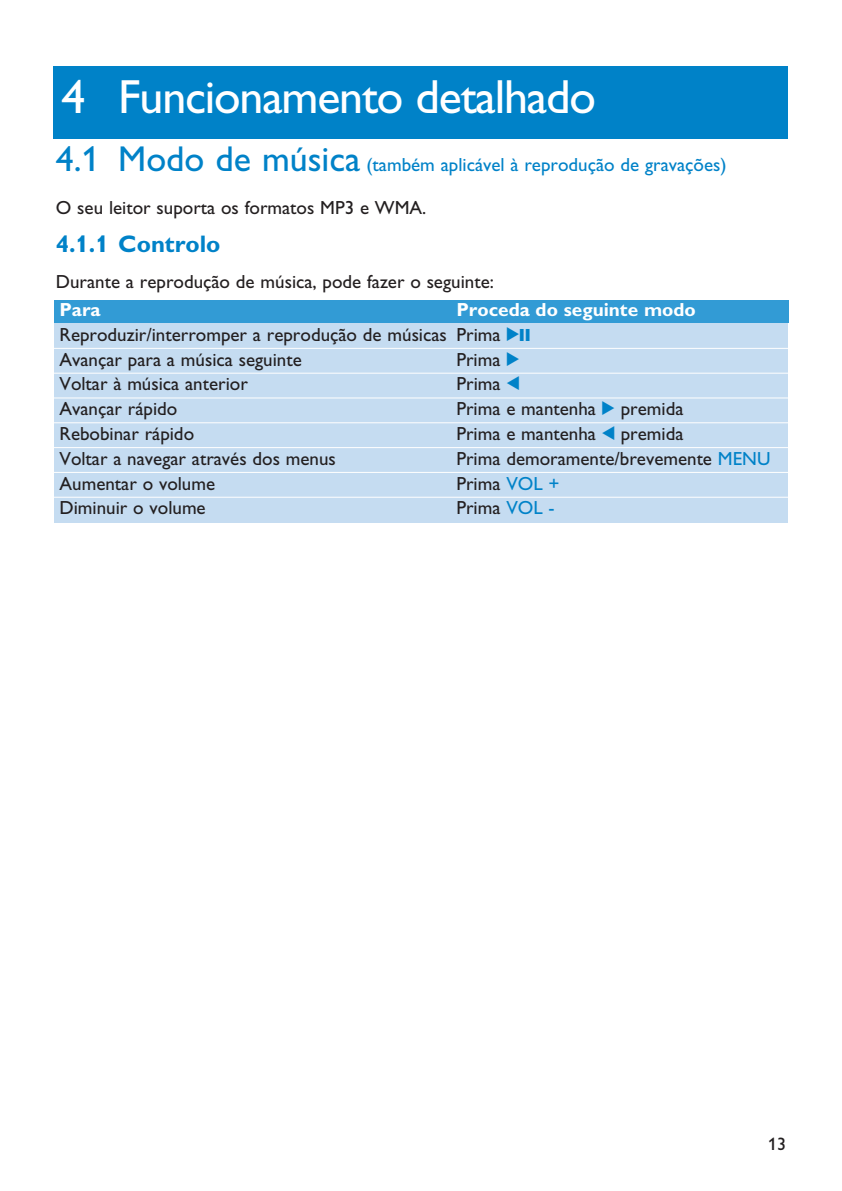
<style>
.page{position:relative;width:842px;height:1191px;background:#fff}
.page>*{position:absolute;margin:0;border:0;box-sizing:border-box;transform-origin:0 0}
.t1{font:48px "Gill Sans";letter-spacing:-.025em;color:#fff}
.t2{font:700 24px "Gill Alt One";color:#0082c8}
.t3{font:19px/24.8px "Gill Alt One";color:#231f20}
.t4{font:19px "Gill Alt One";color:#0082c8}
.t5{font:700 19px "Gill Alt One";color:#fff}
.t6{font:18px "Gill Alt One";color:#231f20}
.s1{font-size:36px}
.s2{font-weight:700;color:#fff}
.s3{font-family:"Audio Four 4";color:#0082c8}
.s4{color:#0082c8}
</style>
<div class="page">
<div style="left:54px;top:300px;width:734px;height:23px;background:#329bd5"></div>
<div style="left:54px;top:323px;width:398px;height:199px;background:#c5dcf1"></div>
<div style="left:452px;top:323px;width:336px;height:199px;background:#c5dcf1"></div>
<hr style="left:54px;top:348px;width:734px;height:1px;background:#fff">
<hr style="left:54px;top:373px;width:734px;height:1px;background:#fff">
<hr style="left:54px;top:397px;width:734px;height:1px;background:#fff">
<hr style="left:54px;top:422px;width:734px;height:1px;background:#fff">
<hr style="left:54px;top:447px;width:734px;height:1px;background:#fff">
<hr style="left:54px;top:472px;width:734px;height:1px;background:#fff">
<hr style="left:54px;top:497px;width:734px;height:1px;background:#fff">
<div style="left:54px;top:66px;width:734px;height:72px;background:#0082c8"></div>
<h1 class="t1" style="left:62px;top:80px;width:536px">4 Funcionamento detalhado</h1>
<p class="t4" style="left:56px;top:158px;width:672px"><span class="s1">4.1 Modo de música</span> (também aplicável à reprodução de gravações)</p>
<p class="t3" style="left:56px;top:197px;width:372px">O seu leitor suporta os formatos MP3 e WMA.</p>
<p class="t2" style="left:56px;top:235px;width:166px">4.1.1 Controlo</p>
<p class="t3" style="left:56px;top:271px;width:440px">Durante a reprodução de música, pode fazer o seguinte:</p>
<p class="t3" style="left:60px;top:299px;width:638px;text-indent:397px"><span class="s2">Proceda do seguinte modo<br></span>Reproduzir/interromper a reprodução de músicas Prima <span class="s3">2;<br></span>Avançar para a música seguinte</p>
<p class="t5" style="left:60px;top:303px;width:43px">Para</p>
<p class="t3" style="left:456px;top:349px;width:65px">Prima <span class="s3">2</span></p>
<p class="t3" style="left:60px;top:374px;width:190px">Voltar à música anterior</p>
<p class="t3" style="left:456px;top:374px;width:65px">Prima <span class="s3">1</span></p>
<p class="t3" style="left:60px;top:398px;width:119px">Avançar rápido</p>
<p class="t3" style="left:456px;top:398px;width:229px">Prima e mantenha <span class="s3">2</span> premida</p>
<p class="t3" style="left:60px;top:423px;width:136px">Rebobinar rápido</p>
<p class="t3" style="left:456px;top:423px;width:229px">Prima e mantenha <span class="s3">1</span> premida</p>
<p class="t3" style="left:60px;top:448px;width:278px">Voltar a navegar através dos menus</p>
<p class="t3" style="left:456px;top:448px;width:316px">Prima demoramente/brevemente <span class="s4">MENU</span></p>
<p class="t3" style="left:60px;top:473px;width:157px">Aumentar o volume</p>
<p class="t3" style="left:456px;top:473px;width:105px">Prima <span class="s4">VOL +</span></p>
<p class="t3" style="left:60px;top:498px;width:148px">Diminuir o volume</p>
<p class="t3" style="left:456px;top:498px;width:100px">Prima <span class="s4">VOL -</span></p>
<p class="t6" style="left:768px;top:1137px;width:19px">13</p>
</div>
